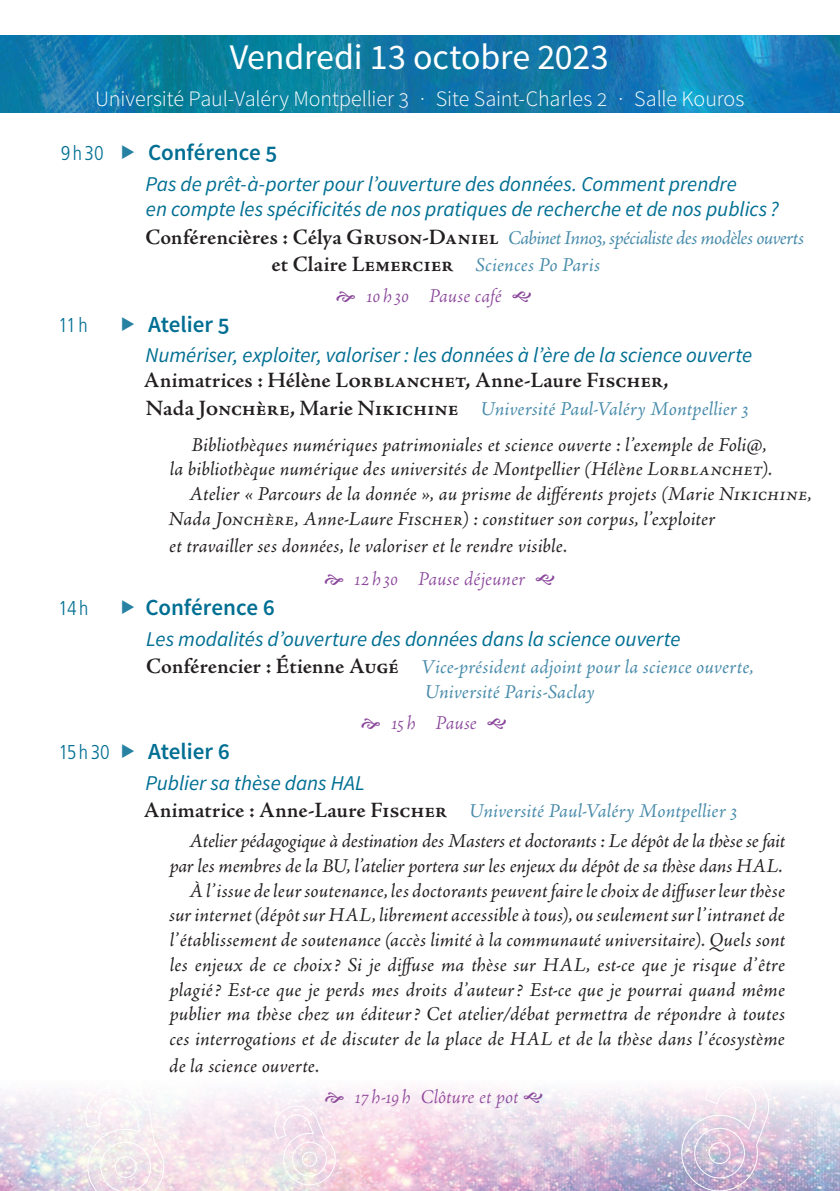
<style>
.page{position:relative;width:840px;height:1191px;background:#fff}
.page>*{position:absolute;margin:0;border:0;box-sizing:border-box;transform-origin:0 0}
.t1{font:36px "Source Sans Pro";letter-spacing:-.005em;color:#fff}
.t2{font:600 23px "Source Sans Pro";color:#006f93}
.t3{font:600 22px "Adobe Jenson Pro";letter-spacing:-.005em;color:#231f20}
.t4{font:300 22px "Source Sans Pro";letter-spacing:-.005em;color:#fff}
.t5{font:italic 21px/25.2px "Source Sans Pro";color:#006f93}
.t6{font:italic 20px/24.8px "Adobe Jenson Pro";letter-spacing:.005em;color:#231f20}
.t7{font:italic 20px/25.2px "Adobe Jenson Pro";letter-spacing:.005em;color:#498cab}
.t8{font:italic 20px "Adobe Jenson Pro";letter-spacing:-.015em;color:#498cab}
.t9{font:italic 300 20px "Adobe Jenson Pro";color:#8a479b}
.t10{font:300 condensed 20px "Frutiger";letter-spacing:.125em;color:#006f93}
.s1{font-weight:600;font-style:normal;font-size:22px;color:#231f20}
.s2{font-weight:400;font-style:italic;font-size:20px;color:#498cab}
.s3{font-weight:600;font-style:normal;font-size:22px}
.s4{color:#498cab}
</style>
<div class="page">
<img style="left:0;top:36px;width:839px;height:76px">
<img style="left:0;top:1087px;width:839px;height:104px">
<svg style="left:85px;top:1087px;width:81px;height:104px"></svg>
<svg style="left:675px;top:1087px;width:97px;height:104px;background:#d9ccdf"></svg>
<svg style="left:273px;top:1092px;width:91px;height:96px"></svg>
<svg style="left:523px;top:1092px;width:19px;height:11px"></svg>
<h1 class="t1" style="left:230px;top:34px;width:380px">Vendredi 13 octobre 2023</h1>
<p class="t4" style="left:95px;top:86px;width:650px">Université Paul-Valéry Montpellier 3 · Site Saint-Charles 2 · Salle Kouros</p>
<p class="t10" style="left:61px;top:142px;width:45px">9h30</p>
<p class="t2" style="left:148px;top:138px;width:131px">Conférence 5</p>
<p class="t5" style="left:145px;top:172px;width:634px">Pas de prêt-à-porter pour l’ouverture des données. Comment prendre<br>en compte les spécificités de nos pratiques de recherche et de nos publics ?</p>
<p class="t8" style="left:145px;top:226px;width:659px"><span class="s1">Conférencières : Célya Gruson-Daniel</span> Cabinet Inno3, spécialiste des modèles ouverts</p>
<p class="t3" style="left:271px;top:251px;width:330px">et Claire Lemercier <span class="s2">Sciences Po Paris</span></p>
<p class="t9" style="left:366px;top:284px;width:137px">10 h 30 Pause café</p>
<p class="t10" style="left:58px;top:313px;width:31px">11h</p>
<p class="t2" style="left:148px;top:309px;width:83px">Atelier 5</p>
<p class="t5" style="left:145px;top:343px;width:608px">Numériser, exploiter, valoriser : les données à l’ère de la science ouverte</p>
<p class="t3" style="left:144px;top:368px;width:526px">Animatrices : Hélène Lorblanchet, Anne-Laure Fischer,</p>
<p class="t6" style="left:191px;top:391px;width:576px;line-height:36px;text-indent:-45px"><span class="s3">Nada Jonchère, Marie Nikichine</span> <span class="s4">Université Paul-Valéry Montpellier 3<br></span>Bibliothèques numériques patrimoniales et science ouverte : l’exemple de Foli@,</p>
<p class="t6" style="left:170px;top:458px;width:603px">la bibliothèque numérique des universités de Montpellier (Hélène Lorblanchet).</p>
<p class="t6" style="left:189px;top:483px;width:624px">Atelier « Parcours de la donnée », au prisme de différents projets (Marie Nikichine,</p>
<p class="t6" style="left:168px;top:507px;width:548px">Nada Jonchère, Anne-Laure Fischer) : constituer son corpus, l’exploiter</p>
<p class="t6" style="left:169px;top:534px;width:399px">et travailler ses données, le valoriser et le rendre visible.</p>
<p class="t9" style="left:354px;top:567px;width:172px">12 h 30 Pause déjeuner</p>
<p class="t10" style="left:58px;top:596px;width:32px">14h</p>
<p class="t2" style="left:145px;top:593px;width:131px">Conférence 6</p>
<p class="t5" style="left:146px;top:626px;width:535px">Les modalités d’ouverture des données dans la science ouverte</p>
<p class="t7" style="left:424px;top:655px;width:330px;text-indent:-278px"><span class="s1">Conférencier : Étienne Augé</span> Vice-président adjoint pour la science ouverte,<br>Université Paris-Saclay</p>
<p class="t9" style="left:391px;top:711px;width:87px">15 h Pause</p>
<p class="t10" style="left:58px;top:740px;width:53px">15h30</p>
<p class="t2" style="left:148px;top:736px;width:83px">Atelier 6</p>
<p class="t5" style="left:145px;top:770px;width:221px">Publier sa thèse dans HAL</p>
<p class="t6" style="left:189px;top:796px;width:597px;line-height:30.4px;text-indent:-45px"><span class="s3">Animatrice : Anne-Laure Fischer</span> <span class="s4">Université Paul-Valéry Montpellier 3<br></span>Atelier pédagogique à destination des Masters et doctorants : Le dépôt de la thèse se fait</p>
<p class="t6" style="left:169px;top:854px;width:617px;text-align:right">par les membres de la BU, l’atelier portera sur les enjeux du dépôt de sa thèse dans HAL.<br>À l’issue de leur soutenance, les doctorants peuvent faire le choix de diffuser leur thèse sur internet (dépôt sur HAL, librement accessible à tous), ou seulement sur l’intranet de l’établissement de soutenance (accès limité à la communauté universitaire). Quels sont les enjeux de ce choix ? Si je diffuse ma thèse sur HAL, est-ce que je risque d’être plagié? Est-ce que je perds mes droits d’auteur? Est-ce que je pourrai quand même publier ma thèse chez un éditeur? Cet atelier/débat permettra de répondre à toutes ces interrogations et de discuter de la place de HAL et de la thèse dans l’écosystème</p>
<p class="t6" style="left:169px;top:1054px;width:152px">de la science ouverte.</p>
<p class="t9" style="left:354px;top:1085px;width:165px">17 h-19 h Clôture et pot</p>
</div>
